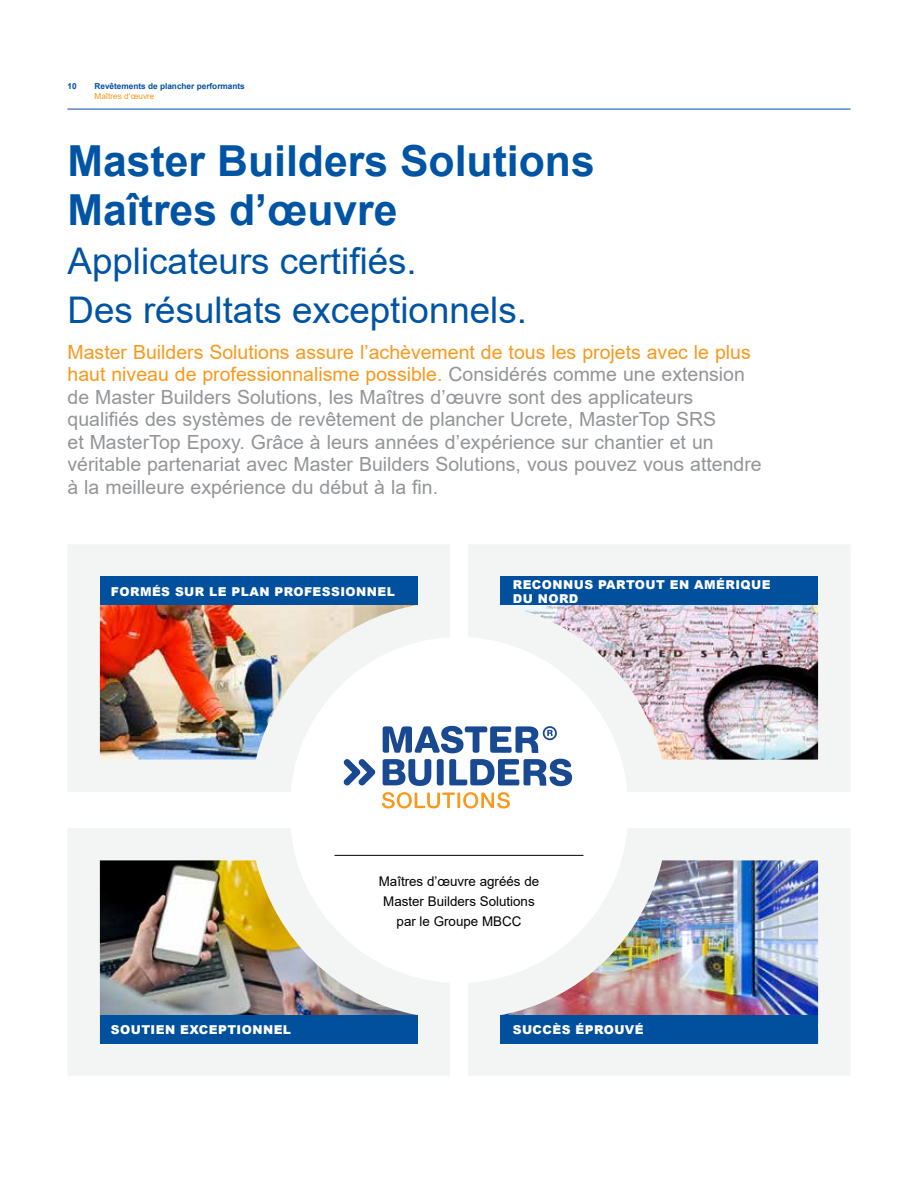
<style>
.page{position:relative;width:918px;height:1188px;background:#fff}
.page>*{position:absolute;margin:0;border:0;box-sizing:border-box;transform-origin:0 0}
.t1{font:700 42.75px/48.8px "Arial";color:#0054a4}
.t2{font:36.75px/48.8px "Arial";color:#0054a4}
.t3{font:19.5px/22.5px "Arial";color:#939598}
.t4{font:13.35px/20px "Arial";color:#000;text-align:center}
.t5{font:900 12.15px/14.7px "Arial";letter-spacing:.035em;color:#fff}
.t6{font:700 8.25px "Arial";color:#00509e}
.t7{font:8.25px "Arial";color:#f8991d}
.s1{color:#f8991d}
</style>
<div class="page">
<hr style="left:68px;top:109px;width:782px;height:1px;background:#00509e">
<svg style="left:68px;top:545px;width:382px;height:247px;fill:#f3f4f4"></svg>
<svg style="left:468px;top:545px;width:382px;height:247px;fill:#f3f4f4"></svg>
<svg style="left:68px;top:828px;width:382px;height:247px;fill:#f3f4f4"></svg>
<svg style="left:468px;top:828px;width:382px;height:247px;fill:#f3f4f4"></svg>
<img style="left:100px;top:605px;width:318px;height:155px">
<img style="left:500px;top:605px;width:318px;height:155px">
<img style="left:100px;top:860px;width:318px;height:155px">
<img style="left:500px;top:860px;width:318px;height:155px">
<div style="left:100px;top:577px;width:318px;height:28px;background:#00509e"></div>
<div style="left:100px;top:1015px;width:318px;height:28px;background:#00509e"></div>
<div style="left:500px;top:577px;width:318px;height:28px;background:#00509e"></div>
<div style="left:500px;top:1015px;width:318px;height:28px;background:#00509e"></div>
<svg style="left:382px;top:792px;width:128px;height:16px"></svg>
<svg style="left:437px;top:759px;width:135px;height:27px"></svg>
<svg style="left:383px;top:759px;width:48px;height:27px"></svg>
<svg style="left:344px;top:759px;width:31px;height:26px"></svg>
<svg style="left:383px;top:726px;width:174px;height:27px"></svg>
<hr style="left:334px;top:855px;width:250px;height:1px;background:#000">
<p class="t6" style="left:68px;top:80px;width:11px">10</p>
<p class="t6" style="left:95px;top:80px;width:152px">Revêtements de plancher performants</p>
<p class="t7" style="left:95px;top:90px;width:62px">Maîtres d’œuvre</p>
<h1 class="t1" style="left:68px;top:138px;width:529px">Master Builders Solutions<br>Maîtres d’œuvre</h1>
<h2 class="t2" style="left:68px;top:236px;width:461px">Applicateurs certifiés.<br>Des résultats exceptionnels.</h2>
<p class="t3" style="left:68px;top:341px;width:696px"><span class="s1">Master Builders Solutions assure l’achèvement de tous les projets avec le plus haut niveau de professionnalisme possible.</span> Considérés comme une extension de Master Builders Solutions, les Maîtres d’œuvre sont des applicateurs qualifiés des systèmes de revêtement de plancher Ucrete, MasterTop SRS<br>et MasterTop Epoxy. Grâce à leurs années d’expérience sur chantier et un véritable partenariat avec Master Builders Solutions, vous pouvez vous attendre à la meilleure expérience du début à la fin.</p>
<p class="t5" style="left:111px;top:584px;width:285px">FORMÉS SUR LE PLAN PROFESSIONNEL</p>
<p class="t5" style="left:513px;top:576px;width:259px">RECONNUS PARTOUT EN AMÉRIQUE<br>DU NORD</p>
<p class="t4" style="left:379px;top:872px;width:162px">Maîtres d’œuvre agréés de<br>Master Builders Solutions par le Groupe MBCC</p>
<p class="t5" style="left:111px;top:1022px;width:182px">SOUTIEN EXCEPTIONNEL</p>
<p class="t5" style="left:513px;top:1022px;width:132px">SUCCÈS ÉPROUVÉ</p>
</div>
